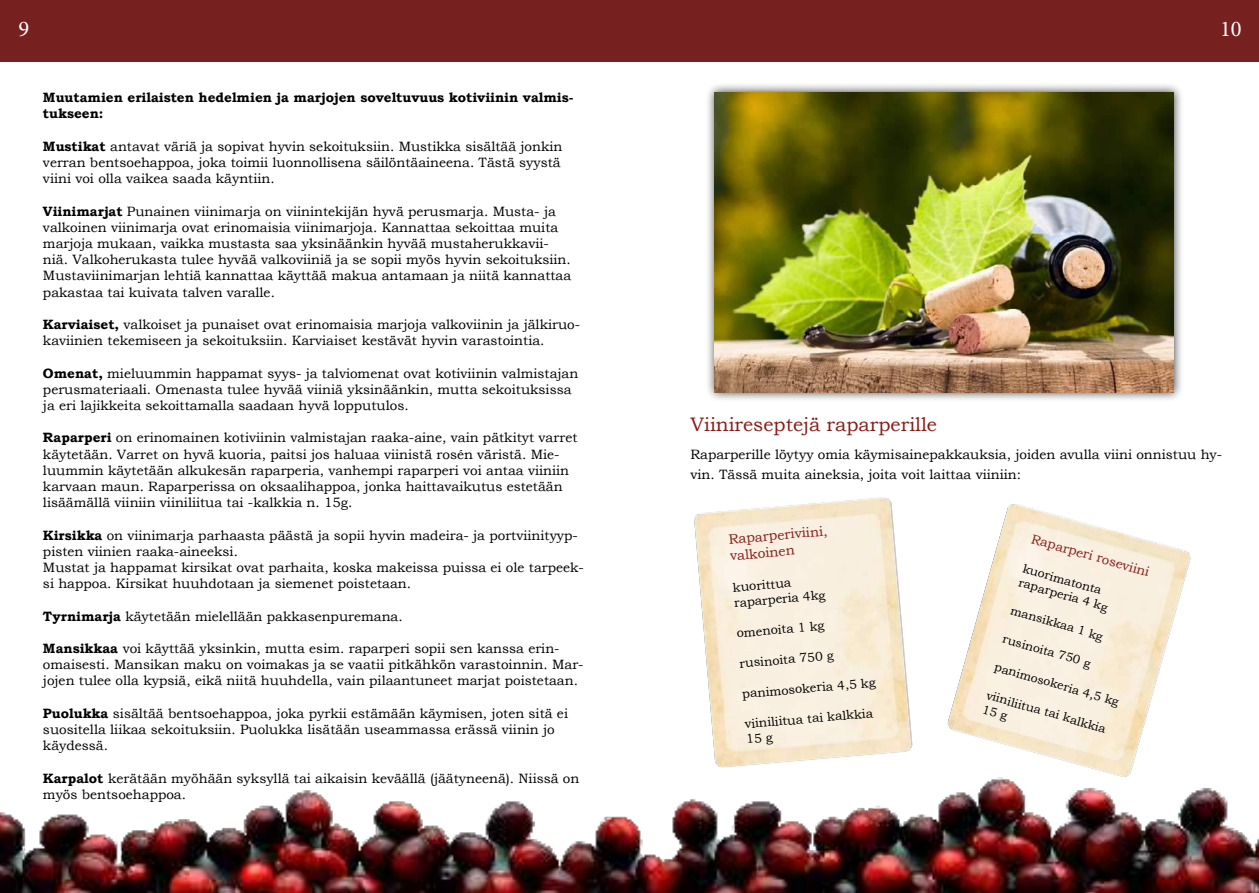
<style>
.page{position:relative;width:1259px;height:893px;background:#fff}
.page>*{position:absolute;margin:0;border:0;box-sizing:border-box;transform-origin:0 0}
.t1{font:22.5px "Minion Pro";color:#fff}
.t2{font:19.5px "Bookman Old Style";color:#891b18}
.t3{font:13.8px/16.5px "Bookman Old Style";color:#891b18}
.t4{font:13.5px/16.2px "Bookman Old Style";color:#000}
.t5{font:700 13.5px/16.2px "Bookman Old Style";color:#000}
.t6{font:13.2px "Bookman Old Style";color:#891b18}
.t7{font:12.75px/15.1px "Bookman Old Style";color:#000}
.t8{font:12.15px/14.7px "Bookman Old Style";color:#000}
.s1{font-weight:700}
</style>
<div class="page">
<img style="left:0;top:788px;width:1259px;height:105px">
<div style="left:0;top:0;width:1259px;height:62px;background:#76211f"></div>
<div style="left:705px;top:83px;width:478px;height:319px;background:#000;opacity:.75"></div>
<img style="left:714px;top:92px;width:460px;height:301px">
<img style="left:947px;top:504px;width:244px;height:284px">
<img style="left:694px;top:497px;width:219px;height:271px">
<h1 class="t1" style="left:19px;top:15px;width:12px">9</h1>
<h1 class="t1" style="left:1220px;top:15px;width:23px">10</h1>
<p class="t5" style="left:43px;top:90px;width:532px">Muutamien erilaisten hedelmien ja marjojen soveltuvuus kotiviinin valmis&shy;tukseen:</p>
<p class="t4" style="left:43px;top:139px;width:521px;text-align:justify"><span class="s1">Mustikat</span> antavat väriä ja sopivat hyvin sekoituksiin. Mustikka sisältää jonkin verran bentsoehappoa, joka toimii luonnollisena säilöntäaineena. Tästä syystä viini voi olla vaikea saada käyntiin.</p>
<p class="t4" style="left:43px;top:204px;width:530px"><span class="s1">Viinimarjat</span> Punainen viinimarja on viinintekijän hyvä perusmarja. Musta- ja valkoinen viinimarja ovat erinomaisia viinimarjoja. Kannattaa sekoittaa muita marjoja mukaan, vaikka mustasta saa yksinäänkin hyvää mustaherukkavii&shy;niä. Valkoherukasta tulee hyvää valkoviiniä ja se sopii myös hyvin sekoituksiin.<br>Mustaviinimarjan lehtiä kannattaa käyttää makua antamaan ja niitä kannattaa pakastaa tai kuivata talven varalle.</p>
<p class="t4" style="left:43px;top:317px;width:538px"><span class="s1">Karviaiset,</span> valkoiset ja punaiset ovat erinomaisia marjoja valkoviinin ja jälkiruo&shy;kaviinien tekemiseen ja sekoituksiin. Karviaiset kestävät hyvin varastointia.</p>
<p class="t4" style="left:43px;top:366px;width:537px"><span class="s1">Omenat,</span> mieluummin happamat syys- ja talviomenat ovat kotiviinin valmistajan perusmateriaali. Omenasta tulee hyvää viiniä yksinäänkin, mutta sekoituksissa ja eri lajikkeita sekoittamalla saadaan hyvä lopputulos.</p>
<p class="t4" style="left:43px;top:431px;width:536px"><span class="s1">Raparperi</span> on erinomainen kotiviinin valmistajan raaka-aine, vain pätkityt varret käytetään. Varret on hyvä kuoria, paitsi jos haluaa viinistä rosén väristä. Mie&shy;luummin käytetään alkukesän raparperia, vanhempi raparperi voi antaa viiniin karvaan maun. Raparperissa on oksaalihappoa, jonka haittavaikutus estetään lisäämällä viiniin viiniliitua tai -kalkkia n. 15g.</p>
<p class="t4" style="left:43px;top:528px;width:542px"><span class="s1">Kirsikka</span> on viinimarja parhaasta päästä ja sopii hyvin madeira- ja portviinityyp&shy;pisten viinien raaka-aineeksi.<br>Mustat ja happamat kirsikat ovat parhaita, koska makeissa puissa ei ole tarpeek&shy;si happoa. Kirsikat huuhdotaan ja siemenet poistetaan.</p>
<p class="t4" style="left:43px;top:609px;width:361px"><span class="s1">Tyrnimarja</span> käytetään mielellään pakkasenpuremana.</p>
<p class="t4" style="left:43px;top:641px;width:542px"><span class="s1">Mansikkaa</span> voi käyttää yksinkin, mutta esim. raparperi sopii sen kanssa erin&shy;omaisesti. Mansikan maku on voimakas ja se vaatii pitkähkön varastoinnin. Mar&shy;jojen tulee olla kypsiä, eikä niitä huuhdella, vain pilaantuneet marjat poistetaan.</p>
<p class="t4" style="left:43px;top:705px;width:526px"><span class="s1">Puolukka</span> sisältää bentsoehappoa, joka pyrkii estämään käymisen, joten sitä ei suositella liikaa sekoituksiin. Puolukka lisätään useammassa erässä viinin jo käydessä.</p>
<p class="t4" style="left:43px;top:771px;width:538px"><span class="s1">Karpalot</span> kerätään myöhään syksyllä tai aikaisin keväällä (jäätyneenä). Niissä on myös bentsoehappoa.</p>
<h2 class="t2" style="left:690px;top:416px;width:248px">Viinireseptejä raparperille</h2>
<p class="t4" style="left:690px;top:446px;width:533px;line-height:19.8px">Raparperille löytyy omia käymisainepakkauksia, joiden avulla viini onnistuu hy&shy;vin. Tässä muita aineksia, joita voit laittaa viiniin:</p>
<p class="t3" style="left:728px;top:532px;width:101px;rotate:-5deg">Raparperiviini, valkoinen</p>
<p class="t7" style="left:732px;top:581px;width:93px;rotate:-5deg">kuorittua raparperia 4kg</p>
<p class="t7" style="left:736px;top:627px;width:89px;rotate:-5deg">omenoita 1 kg</p>
<p class="t7" style="left:739px;top:657px;width:96px;rotate:-5deg">rusinoita 750 g</p>
<p class="t7" style="left:741px;top:687px;width:135px;rotate:-5deg">panimosokeria 4,5 kg</p>
<p class="t7" style="left:744px;top:718px;width:130px;rotate:-5deg">viiniliitua tai kalkkia<br>15 g</p>
<p class="t6" style="left:1033px;top:533px;width:124px;rotate:16deg">Raparperi roseviini</p>
<p class="t8" style="left:1025px;top:562px;width:93px;rotate:16deg">kuorimatonta raparperia 4 kg</p>
<p class="t8" style="left:1012px;top:604px;width:97px;rotate:16deg">mansikkaa 1 kg</p>
<p class="t8" style="left:1004px;top:632px;width:92px;rotate:16deg">rusinoita 750 g</p>
<p class="t8" style="left:996px;top:660px;width:130px;rotate:16deg">panimosokeria 4,5 kg</p>
<p class="t8" style="left:988px;top:689px;width:125px;rotate:16deg">viiniliitua tai kalkkia<br>15 g</p>
</div>
